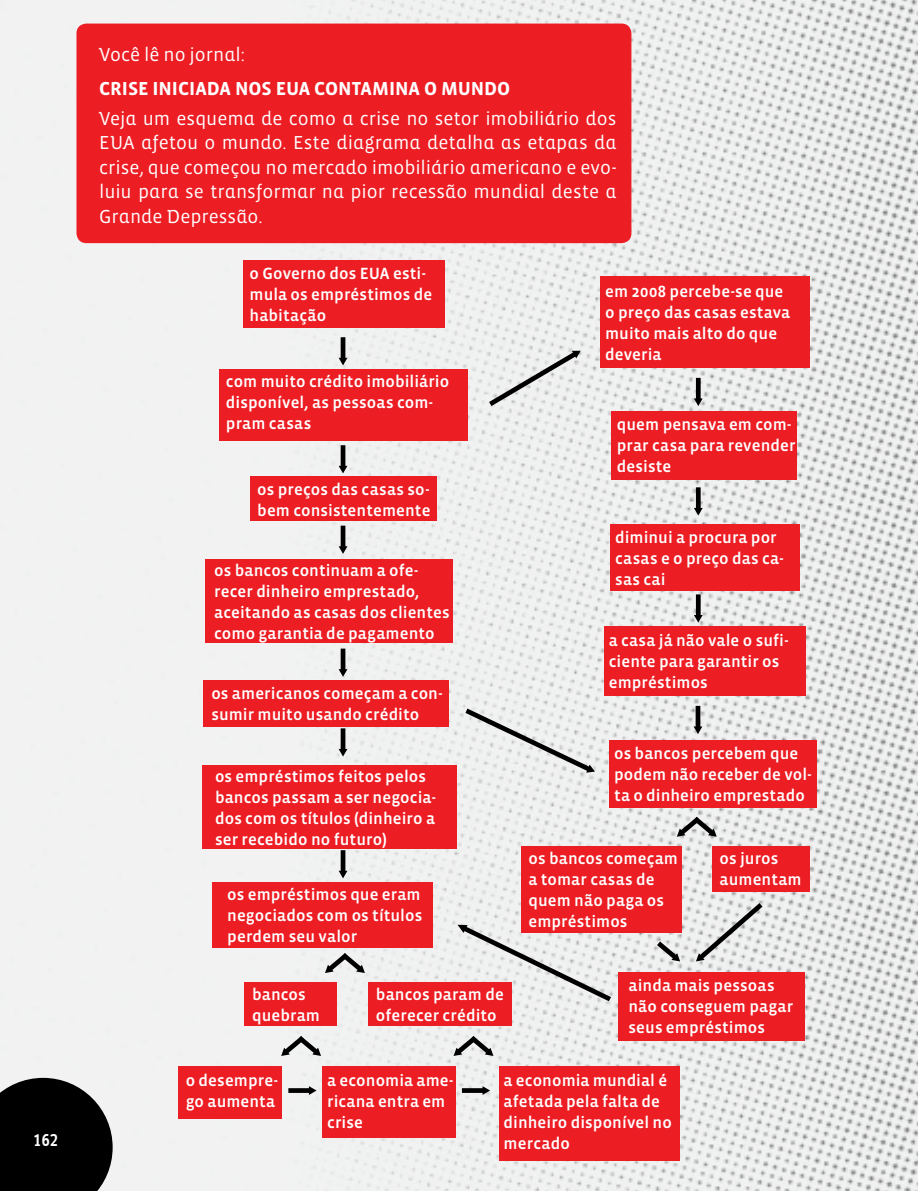
<style>
.page{position:relative;width:918px;height:1191px;background:#fff}
.page>*{position:absolute;margin:0;border:0;box-sizing:border-box;transform-origin:0 0}
.t1{font:19.25px/24.5px "Vista Sans Alt";color:#fff;text-align:justify}
.t2{font:700 19.25px "Vista Sans";letter-spacing:-.005em;color:#fff}
.t3{font:600 17.5px "Info";color:#fff}
.t4{font:16.62px/21px "Vista Sans Med";letter-spacing:.015em;color:#fff}
</style>
<div class="page">
<img style="left:0;top:0;width:918px;height:1191px">
<div style="left:76px;top:24px;width:555px;height:219px;background:#ed1d24;border-radius:10px"></div>
<div style="left:243px;top:260px;width:201px;height:67px;background:#ed1d24"></div>
<div style="left:220px;top:369px;width:248px;height:71px;background:#ed1d24"></div>
<div style="left:251px;top:476px;width:186px;height:44px;background:#ed1d24"></div>
<div style="left:205px;top:559px;width:248px;height:83px;background:#ed1d24"></div>
<div style="left:203px;top:681px;width:246px;height:46px;background:#ed1d24"></div>
<div style="left:203px;top:765px;width:254px;height:83px;background:#ed1d24"></div>
<div style="left:212px;top:882px;width:221px;height:65px;background:#ed1d24"></div>
<div style="left:244px;top:982px;width:93px;height:43px;background:#ed1d24"></div>
<div style="left:178px;top:1066px;width:103px;height:52px;background:#ed1d24"></div>
<div style="left:600px;top:277px;width:209px;height:91px;background:#ed1d24"></div>
<div style="left:612px;top:412px;width:185px;height:68px;background:#ed1d24"></div>
<div style="left:610px;top:523px;width:189px;height:67px;background:#ed1d24"></div>
<div style="left:604px;top:626px;width:201px;height:70px;background:#ed1d24"></div>
<div style="left:609px;top:740px;width:207px;height:67px;background:#ed1d24"></div>
<div style="left:521px;top:846px;width:161px;height:87px;background:#ed1d24"></div>
<div style="left:712px;top:846px;width:98px;height:45px;background:#ed1d24"></div>
<div style="left:618px;top:972px;width:187px;height:69px;background:#ed1d24"></div>
<div style="left:322px;top:1066px;width:133px;height:71px;background:#ed1d24"></div>
<div style="left:499px;top:1066px;width:181px;height:95px;background:#ed1d24"></div>
<svg style="left:339px;top:337px;width:8px;height:28px"></svg>
<div style="left:368px;top:982px;width:144px;height:43px;background:#ed1d24"></div>
<svg style="left:339px;top:445px;width:8px;height:28px"></svg>
<svg style="left:339px;top:525px;width:8px;height:29px"></svg>
<svg style="left:339px;top:648px;width:8px;height:29px"></svg>
<svg style="left:339px;top:728px;width:8px;height:28px"></svg>
<svg style="left:339px;top:850px;width:8px;height:28px"></svg>
<svg style="left:325px;top:953px;width:40px;height:20px"></svg>
<svg style="left:281px;top:1036px;width:40px;height:20px"></svg>
<svg style="left:453px;top:1036px;width:40px;height:20px"></svg>
<svg style="left:288px;top:1086px;width:28px;height:9px"></svg>
<svg style="left:462px;top:1086px;width:28px;height:9px"></svg>
<svg style="left:694px;top:378px;width:8px;height:28px"></svg>
<svg style="left:694px;top:487px;width:8px;height:28px"></svg>
<svg style="left:694px;top:594px;width:8px;height:28px"></svg>
<svg style="left:693px;top:706px;width:9px;height:28px"></svg>
<svg style="left:677px;top:817px;width:40px;height:19px"></svg>
<svg style="left:696px;top:903px;width:66px;height:58px"></svg>
<svg style="left:657px;top:941px;width:23px;height:20px"></svg>
<svg style="left:457px;top:924px;width:154px;height:77px"></svg>
<svg style="left:0;top:1077px;width:113px;height:114px"></svg>
<svg style="left:465px;top:708px;width:130px;height:64px"></svg>
<svg style="left:489px;top:351px;width:91px;height:55px"></svg>
<p class="t3" style="left:33px;top:1129px;width:27px">162</p>
<p class="t1" style="left:99px;top:42px;width:147px">Você lê no jornal:</p>
<p class="t2" style="left:99px;top:79px;width:64px">CR ISE INICIAD</p>
<p class="t2" style="left:220px;top:79px;width:69px">A NOS EUA</p>
<p class="t2" style="left:314px;top:79px;width:198px">CONTAMINA O MUNDO</p>
<p class="t1" style="left:99px;top:106px;width:519px">Veja um esquema de como a crise no setor imobiliário dos EUA afetou o mundo. Este diagrama detalha as etapas da crise, que começou no mercado imobiliário americano e evo&shy;luiu para se transformar na pior recessão mundial deste a Grande Depressão.</p>
<p class="t4" style="left:250px;top:263px;width:184px">o Governo dos EUA esti&shy;mula os empréstimos de habitação</p>
<p class="t4" style="left:605px;top:282px;width:187px">em 2008 percebe-se que o preço das casas estava muito mais alto do que deveria</p>
<p class="t4" style="left:226px;top:371px;width:225px">com muito crédito imobiliário disponível, as pessoas com&shy;pram casas</p>
<p class="t4" style="left:257px;top:479px;width:175px">os preços das casas so&shy;bem consistentemente</p>
<p class="t4" style="left:214px;top:560px;width:237px">os bancos continuam a ofe&shy;recer dinheiro emprestado, aceitando as casas dos clientes como garantia de pagamento</p>
<p class="t4" style="left:211px;top:683px;width:233px">os americanos começam a con&shy;sumir muito usando crédito</p>
<p class="t4" style="left:215px;top:766px;width:222px">os empréstimos feitos pelos bancos passam a ser negocia&shy;dos com os títulos (dinheiro a ser recebido no futuro)</p>
<p class="t4" style="left:227px;top:884px;width:197px;text-align:justify">os empréstimos que eram negociados com os títulos perdem seu valor</p>
<p class="t4" style="left:252px;top:984px;width:69px">bancos quebram</p>
<p class="t4" style="left:376px;top:984px;width:129px">bancos param de oferecer crédito</p>
<p class="t4" style="left:617px;top:414px;width:180px">quem pensava em com&shy;prar casa para revender desiste</p>
<p class="t4" style="left:615px;top:527px;width:170px">diminui a procura por casas e o preço das ca&shy;sas cai</p>
<p class="t4" style="left:609px;top:630px;width:181px">a casa já não vale o sufi&shy;ciente para garantir os empréstimos</p>
<p class="t4" style="left:614px;top:743px;width:199px">os bancos percebem que podem não receber de vol&shy;ta o dinheiro emprestado</p>
<p class="t4" style="left:528px;top:848px;width:151px">os bancos começam a tomar casas de quem não paga os empréstimos</p>
<p class="t4" style="left:719px;top:848px;width:84px">os juros aumentam</p>
<p class="t4" style="left:628px;top:975px;width:166px">ainda mais pessoas não conseguem pagar seus empréstimos</p>
<p class="t4" style="left:186px;top:1069px;width:94px">o desempre&shy;go aumenta</p>
<p class="t4" style="left:327px;top:1069px;width:128px">a economia ame&shy;ricana entra em crise</p>
<p class="t4" style="left:503px;top:1069px;width:170px">a economia mundial é afetada pela falta de dinheiro disponível no mercado</p>
</div>
